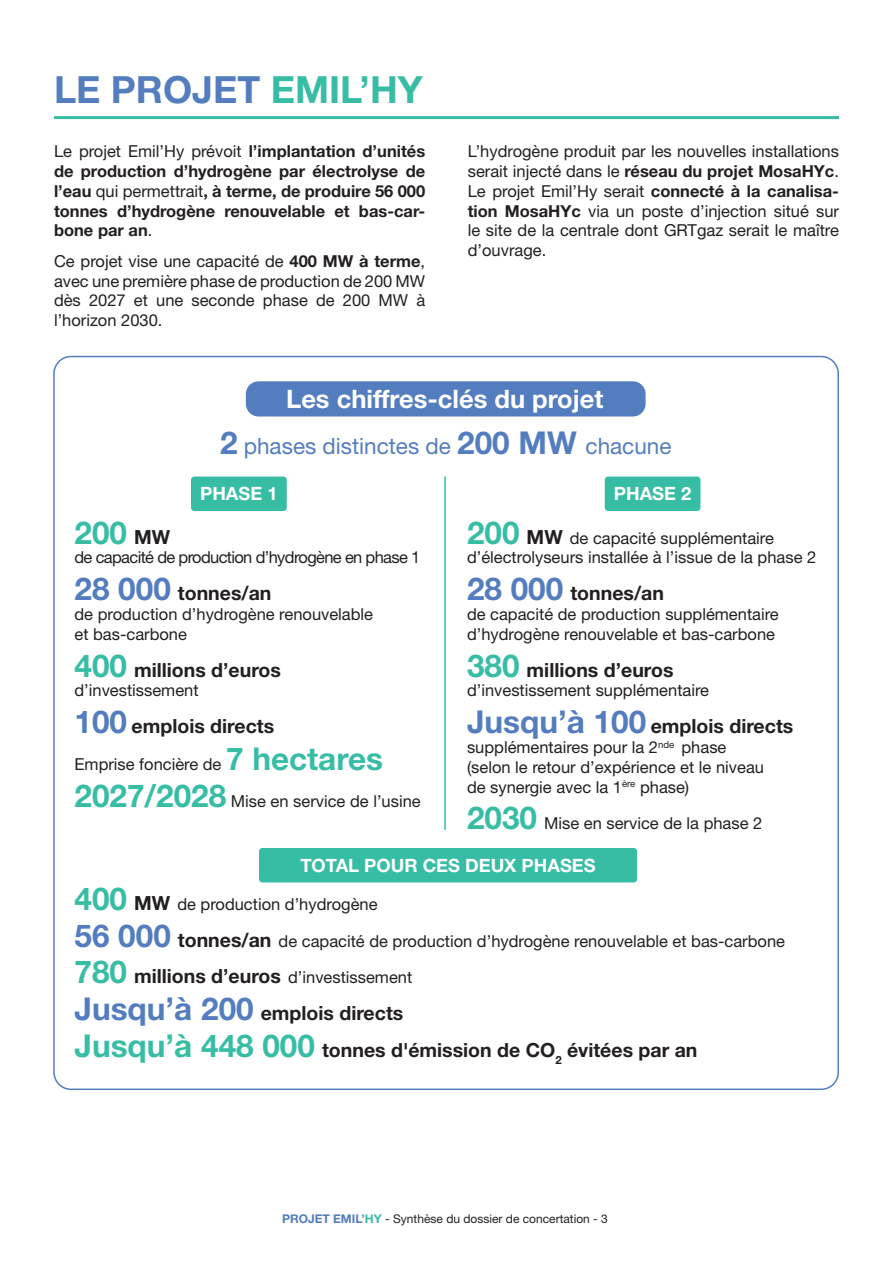
<style>
.page{position:relative;width:893px;height:1263px;background:#fff}
.page>*{position:absolute;margin:0;border:0;box-sizing:border-box;transform-origin:0 0}
.t1{font:700 37.5px "Helvetica Neue LT Std";color:#537dbf}
.t2{font:700 31.5px "Helvetica Neue LT Std";color:#38bda5}
.t3{font:700 25.5px "Helvetica Neue LT Std";color:#fff}
.t4{font:22.5px "Helvetica Neue LT Std";color:#537dbf}
.t5{font:700 19.5px/36.8px "Helvetica Neue LT Std";color:#231f20}
.t6{font:700 18.3px "Helvetica Neue LT Std";color:#fff}
.t7{font:16.5px/19.8px "Helvetica Neue LT Std";color:#231f20}
.t8{font:700 16.5px/19.8px "Helvetica Neue LT Std";color:#231f20;text-align:justify}
.t9{font:16.5px "Helvetica Neue LT Std";letter-spacing:-.04em;color:#231f20}
.t10{font:12px "Helvetica Neue LT Std";color:#231f20}
.s1{color:#38bda5}
.s2{font-weight:400}
.s3{font-weight:700}
.s4{font-weight:700;font-size:31.5px}
.s5{font-size:19.5px;color:#231f20}
.s6{font-size:31.5px;color:#537dbf}
.s7{font-size:31.5px;color:#38bda5}
.s8{font-weight:700;font-size:31.5px;color:#38bda5}
.s9{font-weight:700;font-size:19.5px}
.s10{font-weight:700;font-size:31.5px;color:#537dbf}
.s11{font-weight:700;color:#537dbf}
.s12{font-weight:700;color:#38bda5}
</style>
<div class="page">
<div style="left:246px;top:381px;width:400px;height:35px;background:#537dbf;border-radius:13px"></div>
<div style="left:259px;top:848px;width:378px;height:34px;background:#38bda5;border-radius:3px"></div>
<div style="left:191px;top:476px;width:96px;height:35px;background:#38bda5;border-radius:3px"></div>
<div style="left:605px;top:476px;width:95px;height:35px;background:#38bda5;border-radius:3px"></div>
<hr style="left:444px;top:476px;width:2px;height:354px;background:#38bda5">
<hr style="left:54px;top:116px;width:785px;height:3px;background:#38bda5">
<h1 class="t1" style="left:54px;top:67px;width:370px">LE PROJET <span class="s1">EMIL’HY</span></h1>
<p class="t8" style="left:54px;top:141px;width:373px"><span class="s2">Le projet Emil’Hy prévoit</span> l’implantation d’unités de production d’hydrogène par électrolyse de l’eau <span class="s2">qui permettrait</span>, à terme, de produire 56 000 tonnes d’hydrogène renouvelable et bas-car&shy;bone par an<span class="s2">.</span></p>
<p class="t7" style="left:54px;top:251px;width:373px;text-align:justify">Ce projet vise une capacité de <span class="s3">400 MW à terme</span>, avec une première phase de production de 200 MW dès 2027 et une seconde phase de 200 MW à l’horizon 2030.</p>
<p class="t7" style="left:468px;top:141px;width:373px;text-align:justify">L’hydrogène produit par les nouvelles installations serait injecté dans le <span class="s3">réseau du projet MosaHYc</span>.<br>Le projet Emil’Hy serait <span class="s3">connecté à la canalisa&shy;tion MosaHYc</span> via un poste d’injection situé sur le site de la centrale dont GRTgaz serait le maître d’ouvrage.</p>
<h3 class="t3" style="left:286px;top:383px;width:319px">Les chiffres-clés du projet</h3>
<h3 class="t4" style="left:220px;top:432px;width:453px"><span class="s4">2</span> phases distinctes de <span class="s4">200 MW</span> chacune</h3>
<p class="t6" style="left:200px;top:482px;width:79px">PHASE 1</p>
<p class="t6" style="left:614px;top:482px;width:79px">PHASE 2</p>
<h2 class="t2" style="left:75px;top:513px;width:97px">200 <span class="s5">MW</span></h2>
<p class="t9" style="left:75px;top:548px;width:347px">de capacité de production d’hydrogène en phase 1</p>
<p class="t5" style="left:75px;top:574px;width:198px"><span class="s6">28 000</span> tonnes/an</p>
<p class="t7" style="left:75px;top:604px;width:300px">de production d’hydrogène renouvelable et bas-carbone</p>
<p class="t5" style="left:75px;top:651px;width:208px"><span class="s7">400</span> millions d’euros</p>
<p class="t7" style="left:75px;top:680px;width:126px">d’investissement</p>
<p class="t5" style="left:75px;top:707px;width:201px"><span class="s6">100</span> emplois directs</p>
<p class="t7" style="left:75px;top:754px;width:310px">Emprise foncière de <span class="s8">7 hectares</span></p>
<p class="t7" style="left:75px;top:791px;width:348px"><span class="s8">2027/2028</span> Mise en service de l’usine</p>
<p class="t7" style="left:467px;top:528px;width:351px"><span class="s8">200</span> <span class="s9">MW</span> de capacité supplémentaire d’électrolyseurs installée à l’issue de la phase 2</p>
<p class="t5" style="left:467px;top:574px;width:198px"><span class="s6">28 000</span> tonnes/an</p>
<p class="t7" style="left:467px;top:604px;width:313px">de capacité de production supplémentaire d’hydrogène renouvelable et bas-carbone</p>
<p class="t5" style="left:467px;top:651px;width:208px"><span class="s7">380</span> millions d’euros</p>
<p class="t7" style="left:467px;top:680px;width:244px">d’investissement supplémentaire</p>
<p class="t5" style="left:467px;top:707px;width:328px"><span class="s6">Jusqu’à 100</span> emplois directs</p>
<p class="t7" style="left:467px;top:737px;width:299px">supplémentaires pour la 2<sup>nde</sup> phase (selon le retour d’expérience et le niveau de synergie avec la 1<sup>ère</sup> phase)</p>
<p class="t7" style="left:467px;top:813px;width:297px"><span class="s8">2030</span> Mise en service de la phase 2</p>
<p class="t6" style="left:300px;top:854px;width:297px">TOTAL POUR CES DEUX PHASES</p>
<p class="t7" style="left:75px;top:894px;width:305px"><span class="s8">400</span> <span class="s9">MW</span> de production d’hydrogène</p>
<p class="t7" style="left:75px;top:930px;width:712px"><span class="s10">56 000</span> <span class="s9">tonnes/an</span> de capacité de production d’hydrogène renouvelable et bas-carbone</p>
<p class="t7" style="left:75px;top:967px;width:339px"><span class="s8">780</span> <span class="s9">millions d’euros</span> d’investissement</p>
<p class="t5" style="left:75px;top:994px;width:624px"><span class="s6">Jusqu’à 200</span> emplois directs<br><span class="s7">Jusqu’à 448 000</span> tonnes d'émission de CO<sub>2</sub> évitées par an</p>
<p class="t10" style="left:282px;top:1212px;width:327px"><span class="s11">PROJET EMIL’</span><span class="s12">HY</span> - Synthèse du dossier de concertation - 3</p>
</div>
